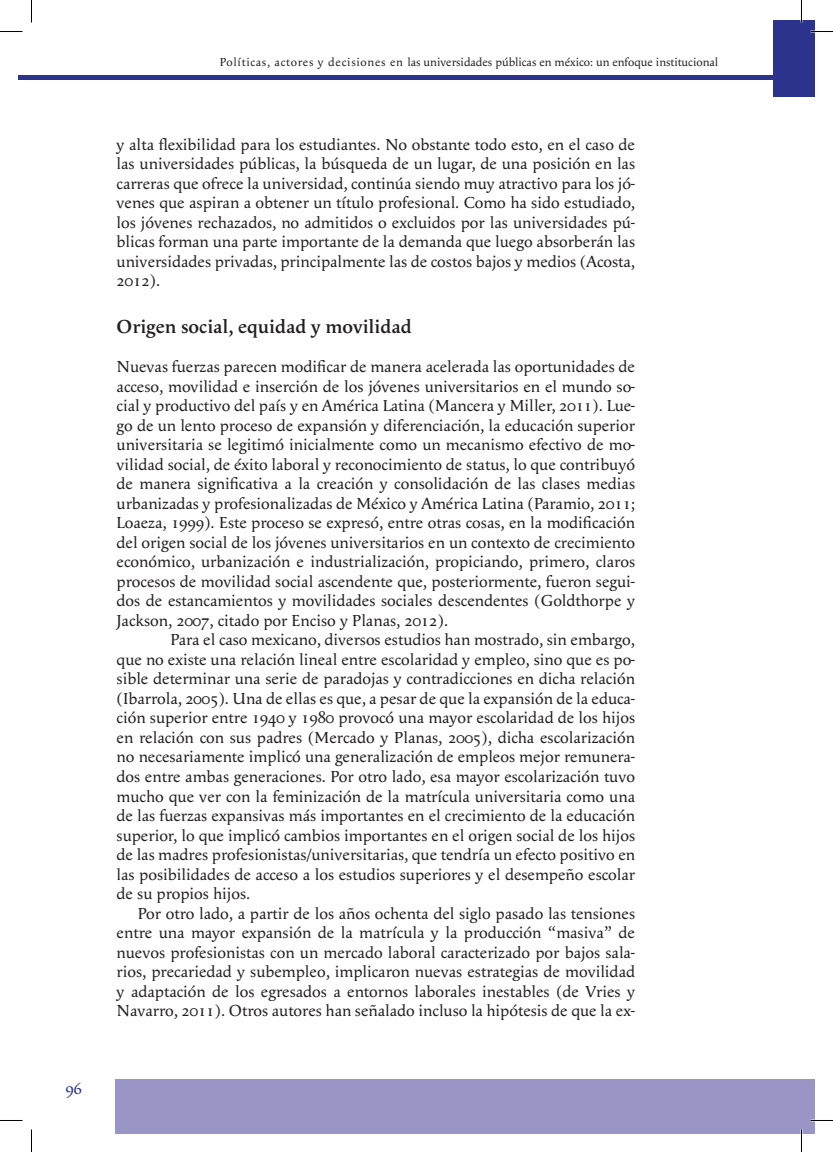
<style>
.page{position:relative;width:833px;height:1152px;background:#fff}
.page>*{position:absolute;margin:0;border:0;box-sizing:border-box;transform-origin:0 0}
.SUBTITULO{font:600 19.5px "Apolline";color:#231f20}
.NORMAL_DESPUES_DE_SU{font:16.5px/19.5px "Apolline";color:#231f20;text-align:justify}
.t1{font:16.5px "Apolline";color:#2b338d}
.t2{font:12px "Apolline";color:#231f20}
</style>
<div class="page">
<div style="left:772px;top:20px;width:29px;height:76px;background:#2b338d"></div>
<div style="left:801px;top:20px;width:13px;height:76px;background:#2b338d"></div>
<div style="left:801px;top:1079px;width:13px;height:54px;background:#9995c6"></div>
<div style="left:115px;top:1079px;width:686px;height:54px;background:#9995c6"></div>
<hr style="left:19px;top:75px;width:755px;height:4px;background:#2b338d">
<hr style="left:810px;top:1119px;width:23px;height:2px;background:#fff">
<hr style="left:800px;top:0;width:2px;height:22px;background:#fff">
<hr style="left:800px;top:1129px;width:2px;height:22px;background:#fff">
<svg style="left:0;top:31px;width:22px;height:1px"></svg>
<svg style="left:810px;top:31px;width:23px;height:1px"></svg>
<svg style="left:0;top:1120px;width:22px;height:1px"></svg>
<svg style="left:810px;top:1120px;width:23px;height:1px"></svg>
<svg style="left:31px;top:0;width:1px;height:22px"></svg>
<svg style="left:31px;top:1129px;width:1px;height:22px"></svg>
<svg style="left:801px;top:0;width:1px;height:22px"></svg>
<svg style="left:801px;top:1129px;width:1px;height:22px"></svg>
<p class="t1" style="left:66px;top:1078px;width:18px">96</p>
<p class="t2" style="left:220px;top:55px;width:500px">Políticas, actores y decisiones en las universidades públicas en méxico: un enfoque institucional</p>
<p class="NORMAL_DESPUES_DE_SU" style="left:117px;top:135px;width:520px">y alta flexibilidad para los estudiantes. No obstante todo esto, en el caso de las universidades públicas, la búsqueda de un lugar, de una posición en las carreras que ofrece la universidad, continúa siendo muy atractivo para los jó&shy;venes que aspiran a obtener un título profesional. Como ha sido estudiado, los jóvenes rechazados, no admitidos o excluidos por las universidades pú&shy;blicas forman una parte importante de la demanda que luego absorberán las universidades privadas, principalmente las de costos bajos y medios (Acosta, 2012).</p>
<p class="SUBTITULO" style="left:117px;top:315px;width:296px">Origen social, equidad y movilidad</p>
<p class="NORMAL_DESPUES_DE_SU" style="left:117px;top:357px;width:520px">Nuevas fuerzas parecen modificar de manera acelerada las oportunidades de acceso, movilidad e inserción de los jóvenes universitarios en el mundo so&shy;cial y productivo del país y en América Latina (Mancera y Miller, 2011). Lue&shy;go de un lento proceso de expansión y diferenciación, la educación superior universitaria se legitimó inicialmente como un mecanismo efectivo de mo&shy;vilidad social, de éxito laboral y reconocimiento de status, lo que contribuyó de manera significativa a la creación y consolidación de las clases medias urbanizadas y profesionalizadas de México y América Latina (Paramio, 2011; Loaeza, 1999). Este proceso se expresó, entre otras cosas, en la modificación del origen social de los jóvenes universitarios en un contexto de crecimiento económico, urbanización e industrialización, propiciando, primero, claros procesos de movilidad social ascendente que, posteriormente, fueron segui&shy;dos de estancamientos y movilidades sociales descendentes (Goldthorpe y Jackson, 2007, citado por Enciso y Planas, 2012).</p>
<p class="NORMAL_DESPUES_DE_SU" style="left:117px;top:630px;width:520px;text-indent:54px">Para el caso mexicano, diversos estudios han mostrado, sin embargo, que no existe una relación lineal entre escolaridad y empleo, sino que es po&shy;sible determinar una serie de paradojas y contradicciones en dicha relación (Ibarrola, 2005). Una de ellas es que, a pesar de que la expansión de la educa&shy;ción superior entre 1940 y 1980 provocó una mayor escolaridad de los hijos en relación con sus padres (Mercado y Planas, 2005), dicha escolarización no necesariamente implicó una generalización de empleos mejor remunera&shy;dos entre ambas generaciones. Por otro lado, esa mayor escolarización tuvo mucho que ver con la feminización de la matrícula universitaria como una de las fuerzas expansivas más importantes en el crecimiento de la educación superior, lo que implicó cambios importantes en el origen social de los hijos de las madres profesionistas/universitarias, que tendría un efecto positivo en las posibilidades de acceso a los estudios superiores y el desempeño escolar de su propios hijos.</p>
<p class="NORMAL_DESPUES_DE_SU" style="left:117px;top:903px;width:520px;text-indent:21px">Por otro lado, a partir de los años ochenta del siglo pasado las tensiones entre una mayor expansión de la matrícula y la producción “masiva” de nuevos profesionistas con un mercado laboral caracterizado por bajos sala&shy;rios, precariedad y subempleo, implicaron nuevas estrategias de movilidad y adaptación de los egresados a entornos laborales inestables (de Vries y Navarro, 2011). Otros autores han señalado incluso la hipótesis de que la ex-</p>
</div>
